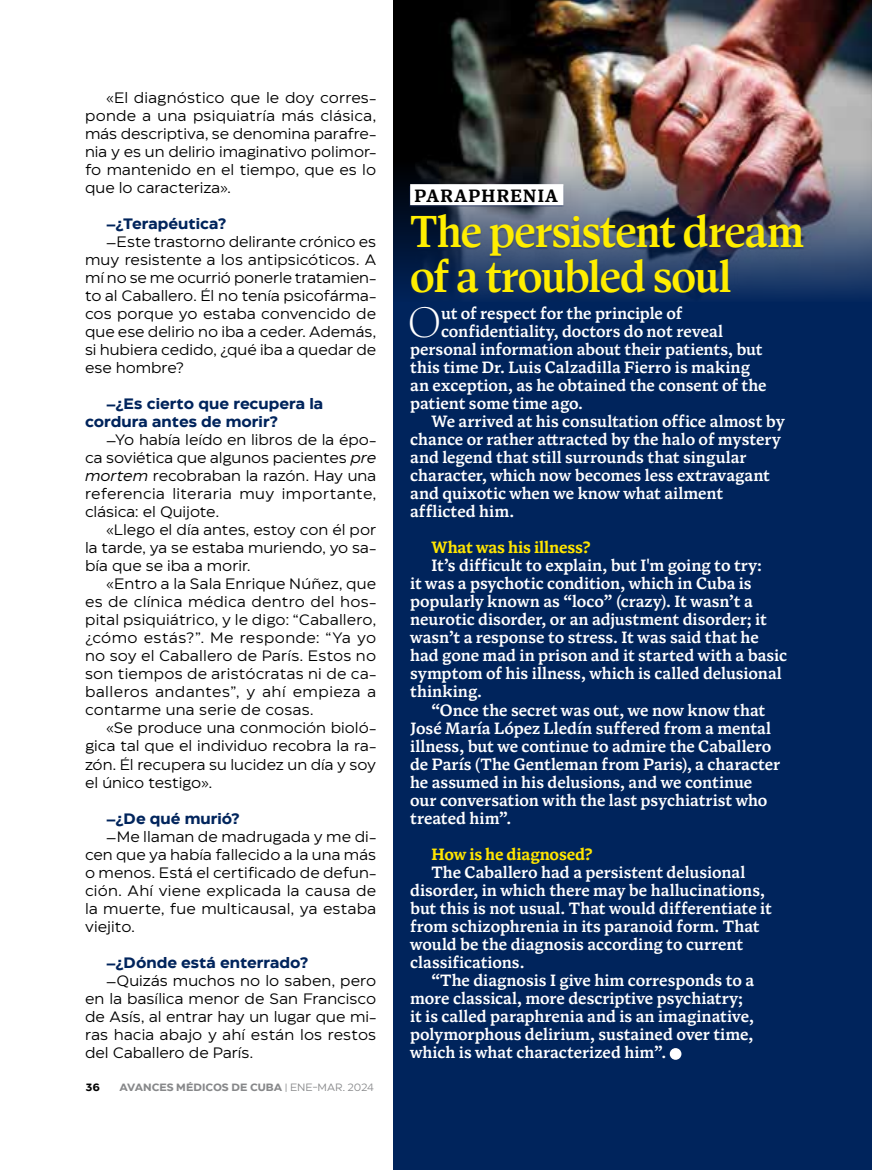
<style>
.page{position:relative;width:872px;height:1170px;background:#fff}
.page>*{position:absolute;margin:0;border:0;box-sizing:border-box;transform-origin:0 0}
.t1{font:600 45px/45px "Antonia H2";letter-spacing:-.02em;color:#fe0}
.t2{font:300 42.6px "Antonia H1";color:#fff}
.t3{font:700 18px "Antonia H3";letter-spacing:.07em;color:#000}
.t4{font:600 16.5px/18px "Antonia Text";color:#fff}
.t5{font:700 16.5px "Antonia Text";letter-spacing:-.005em;color:#ffe500}
.t6{font:15px/18px "Eastman";letter-spacing:.005em;color:#000;text-align:justify}
.t7{font:700 15px/18px "Eastman";color:#00245c}
.t8{font:700 10.5px "Eastman";color:#87888a}
.t9{font:700 10.5px "Eastman";color:#000}
.s1{font-style:italic}
.s2{font-weight:400}
</style>
<div class="page">
<div style="left:393px;top:0;width:479px;height:1169px;background:#00245c"></div>
<img style="left:393px;top:0;width:479px;height:297px">
<svg style="left:669px;top:1047px;width:12px;height:12px"></svg>
<div style="left:410px;top:186px;width:394px;height:110px;background:#15275e;opacity:.4"></div>
<div style="left:410px;top:184px;width:153px;height:21px;background:#fff"></div>
<p class="t6" style="left:85px;top:87px;width:292px;text-indent:21px">«El diagnóstico que le doy corres&shy;ponde a una psiquiatría más clásica, más descriptiva, se denomina parafre&shy;nia y es un delirio imaginativo polimor&shy;fo mantenido en el tiempo, que es lo que lo caracteriza».</p>
<p class="t7" style="left:106px;top:213px;width:121px">–¿Terapéutica?</p>
<p class="t6" style="left:85px;top:231px;width:292px;text-indent:21px">–Este trastorno delirante crónico es muy resistente a los antipsicóticos. A mí no se me ocurrió ponerle tratamien&shy;to al Caballero. Él no tenía psicofárma&shy;cos porque yo estaba convencido de que ese delirio no iba a ceder. Además, si hubiera cedido, ¿qué iba a quedar de ese hombre?</p>
<p class="t7" style="left:85px;top:393px;width:240px;text-indent:21px">–¿Es cierto que recupera la cordura antes de morir?</p>
<p class="t6" style="left:85px;top:429px;width:292px;text-indent:21px">–Yo había leído en libros de la épo&shy;ca soviética que algunos pacientes <span class="s1">pre mortem</span> recobraban la razón. Hay una referencia literaria muy importante, clásica: el Quijote.</p>
<p class="t6" style="left:85px;top:519px;width:292px;text-indent:21px">«Llego el día antes, estoy con él por la tarde, ya se estaba muriendo, yo sa&shy;bía que se iba a morir.</p>
<p class="t6" style="left:85px;top:573px;width:292px;text-indent:21px">«Entro a la Sala Enrique Núñez, que es de clínica médica dentro del hos&shy;pital psiquiátrico, y le digo: “Caballero, ¿cómo estás?”. Me responde: “Ya yo no soy el Caballero de París. Estos no son tiempos de aristócratas ni de ca&shy;balleros andantes”, y ahí empieza a contarme una serie de cosas.</p>
<p class="t6" style="left:85px;top:717px;width:292px;text-indent:21px">«Se produce una conmoción bioló&shy;gica tal que el individuo recobra la ra&shy;zón. Él recupera su lucidez un día y soy el único testigo».</p>
<p class="t7" style="left:106px;top:807px;width:135px">–¿De qué murió?</p>
<p class="t6" style="left:85px;top:825px;width:292px;text-indent:21px">–Me llaman de madrugada y me di&shy;cen que ya había fallecido a la una más o menos. Está el certificado de defun&shy;ción. Ahí viene explicada la causa de la muerte, fue multicausal, ya estaba viejito.</p>
<p class="t7" style="left:106px;top:951px;width:203px">–¿Dónde está enterrado?</p>
<p class="t6" style="left:85px;top:969px;width:292px;text-indent:21px">–Quizás muchos no lo saben, pero en la basílica menor de San Francisco de Asís, al entrar hay un lugar que mi&shy;ras hacia abajo y ahí están los restos del Caballero de París.</p>
<p class="t9" style="left:85px;top:1078px;width:17px">36</p>
<p class="t8" style="left:119px;top:1078px;width:256px">AVANCES MÉDICOS DE CUBA <span class="s2">| ENE-MAR. 2024</span></p>
<p class="t3" style="left:414px;top:185px;width:145px">PARAPHRENIA</p>
<h1 class="t1" style="left:410px;top:211px;width:395px">The persistent dream of a troubled soul</h1>
<h2 class="t2" style="left:408px;top:298px;width:34px">O</h2>
<p class="t4" style="left:441px;top:305px;width:243px">ut of respect for the principle of</p>
<p class="t4" style="left:441px;top:323px;width:283px">confidentiality, doctors do not reveal</p>
<p class="t4" style="left:410px;top:341px;width:354px">personal information about their patients, but</p>
<p class="t4" style="left:410px;top:359px;width:341px">this time Dr. Luis Calzadilla Fierro is making</p>
<p class="t4" style="left:410px;top:377px;width:358px">an exception, as he obtained the consent of the</p>
<p class="t4" style="left:410px;top:395px;width:174px">patient some time ago.</p>
<p class="t4" style="left:431px;top:413px;width:355px">We arrived at his consultation office almost by</p>
<p class="t4" style="left:410px;top:431px;width:372px">chance or rather attracted by the halo of mystery</p>
<p class="t4" style="left:410px;top:449px;width:338px">and legend that still surrounds that singular</p>
<p class="t4" style="left:410px;top:467px;width:361px">character, which now becomes less extravagant</p>
<p class="t4" style="left:410px;top:485px;width:314px">and quixotic when we know what ailment</p>
<p class="t4" style="left:410px;top:503px;width:105px">afflicted him.</p>
<p class="t5" style="left:431px;top:537px;width:161px">What was his illness?</p>
<p class="t4" style="left:410px;top:557px;width:378px;text-indent:21px">It’s difficult to explain, but I'm going to try:<br>it was a psychotic condition, which in Cuba is popularly known as “loco” (crazy). It wasn’t a neurotic disorder, or an adjustment disorder; it wasn’t a response to stress. It was said that he had gone mad in prison and it started with a basic symptom of his illness, which is called delusional thinking.</p>
<p class="t4" style="left:410px;top:701px;width:371px;text-indent:21px">“Once the secret was out, we now know that José María López Lledín suffered from a mental illness, but we continue to admire the Caballero de París (The Gentleman from Paris), a character he assumed in his delusions, and we continue our conversation with the last psychiatrist who treated him”.</p>
<p class="t5" style="left:431px;top:843px;width:163px">How is he diagnosed?</p>
<p class="t4" style="left:410px;top:863px;width:363px;text-indent:21px">The Caballero had a persistent delusional disorder, in which there may be hallucinations, but this is not usual. That would differentiate it from schizophrenia in its paranoid form. That would be the diagnosis according to current classifications.</p>
<p class="t4" style="left:410px;top:971px;width:345px;text-indent:21px">“The diagnosis I give him corresponds to a more classical, more descriptive psychiatry; it is called paraphrenia and is an imaginative, polymorphous delirium, sustained over time, which is what characterized him”.</p>
</div>
